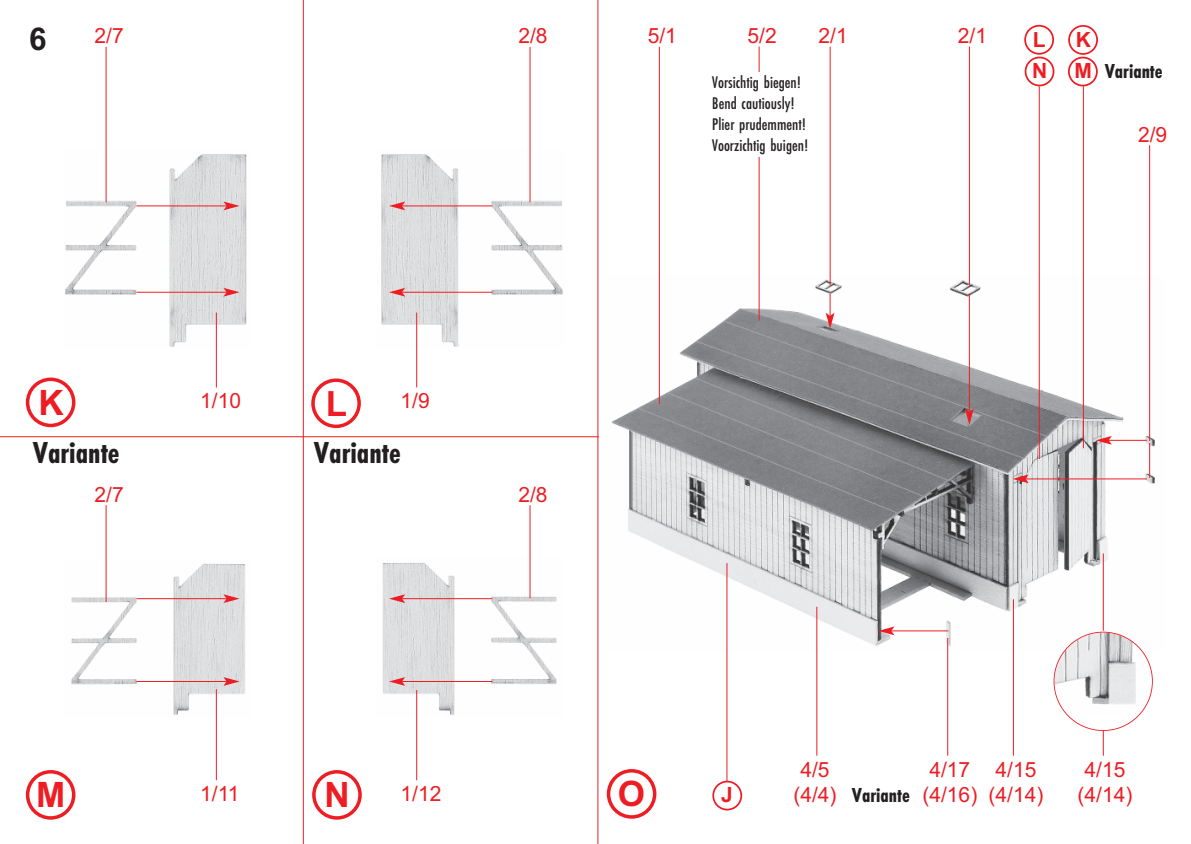
<style>
.page{position:relative;width:1191px;height:844px;background:#fff}
.page>*{position:absolute;margin:0;border:0;box-sizing:border-box;transform-origin:0 0}
.t1{font:700 35px "Arial";color:#ee1d23}
.t2{font:31.5px "Futura EF Bold Con";color:#231f20}
.t3{font:700 31.5px "Arial";color:#231f20}
.t4{font:21px/25.2px "Arial";color:#ee1d23;text-align:center}
.t5{font:21px "Futura EF Bold Con";color:#231f20}
.t6{font:700 21px "Arial";color:#ee1d23}
.t7{font:17.5px/21px "Futura EF Medium Con";color:#231f20}
</style>
<div class="page">
<hr style="left:597px;top:0;width:1px;height:843px;background:#ee1d23">
<hr style="left:303px;top:0;width:1px;height:843px;background:#ee1d23">
<hr style="left:0;top:436px;width:599px;height:1px;background:#ee1d23">
<img style="left:611px;top:275px;width:544px;height:376px">
<img style="left:1054px;top:632px;width:91px;height:82px">
<div style="left:1053px;top:631px;width:99px;height:99px;border:2px solid #ee1d23;border-radius:50%"></div>
<img style="left:71px;top:559px;width:174px;height:158px">
<img style="left:382px;top:558px;width:175px;height:159px">
<img style="left:65px;top:150px;width:182px;height:199px">
<img style="left:381px;top:150px;width:182px;height:199px">
<svg style="left:712px;top:780px;width:30px;height:30px"></svg>
<svg style="left:26px;top:377px;width:49px;height:50px"></svg>
<svg style="left:311px;top:378px;width:50px;height:50px"></svg>
<svg style="left:26px;top:770px;width:49px;height:49px"></svg>
<svg style="left:312px;top:770px;width:50px;height:49px"></svg>
<svg style="left:607px;top:769px;width:49px;height:49px"></svg>
<svg style="left:1068px;top:25px;width:30px;height:61px"></svg>
<svg style="left:1024px;top:25px;width:30px;height:61px"></svg>
<hr style="left:529px;top:47px;width:1px;height:155px;background:#ee1d23">
<hr style="left:106px;top:47px;width:1px;height:155px;background:#ee1d23">
<hr style="left:726px;top:563px;width:1px;height:218px;background:#ee1d23">
<hr style="left:659px;top:47px;width:1px;height:357px;background:#ee1d23">
<hr style="left:758px;top:47px;width:1px;height:273px;background:#ee1d23">
<hr style="left:829px;top:47px;width:1px;height:238px;background:#ee1d23">
<hr style="left:1149px;top:145px;width:1px;height:296px;background:#ee1d23">
<hr style="left:1149px;top:443px;width:1px;height:35px;background:#ee1d23">
<hr style="left:1038px;top:86px;width:1px;height:373px;background:#ee1d23">
<hr style="left:1083px;top:86px;width:1px;height:362px;background:#ee1d23">
<hr style="left:216px;top:312px;width:1px;height:75px;background:#ee1d23">
<hr style="left:416px;top:312px;width:1px;height:75px;background:#ee1d23">
<hr style="left:136px;top:205px;width:90px;height:1px;background:#ee1d23">
<svg style="left:223px;top:201px;width:17px;height:9px"></svg>
<hr style="left:136px;top:292px;width:90px;height:1px;background:#ee1d23">
<svg style="left:223px;top:288px;width:17px;height:8px"></svg>
<hr style="left:402px;top:205px;width:90px;height:1px;background:#ee1d23">
<svg style="left:389px;top:201px;width:16px;height:9px"></svg>
<svg style="left:825px;top:294px;width:9px;height:35px"></svg>
<hr style="left:969px;top:47px;width:1px;height:238px;background:#ee1d23">
<hr style="left:969px;top:294px;width:1px;height:117px;background:#ee1d23">
<svg style="left:965px;top:408px;width:8px;height:17px"></svg>
<hr style="left:1025px;top:478px;width:121px;height:1px;background:#ee1d23">
<svg style="left:1012px;top:474px;width:16px;height:9px"></svg>
<hr style="left:1108px;top:440px;width:38px;height:1px;background:#ee1d23">
<svg style="left:1095px;top:436px;width:16px;height:8px"></svg>
<hr style="left:891px;top:630px;width:57px;height:1px;background:#ee1d23">
<svg style="left:878px;top:626px;width:16px;height:9px"></svg>
<hr style="left:402px;top:292px;width:90px;height:1px;background:#ee1d23">
<svg style="left:389px;top:288px;width:16px;height:8px"></svg>
<hr style="left:529px;top:505px;width:1px;height:93px;background:#ee1d23">
<hr style="left:106px;top:505px;width:1px;height:97px;background:#ee1d23">
<hr style="left:216px;top:689px;width:1px;height:91px;background:#ee1d23">
<hr style="left:416px;top:690px;width:1px;height:90px;background:#ee1d23">
<hr style="left:816px;top:606px;width:1px;height:149px;background:#ee1d23">
<hr style="left:947px;top:637px;width:1px;height:118px;background:#ee1d23">
<hr style="left:1013px;top:599px;width:1px;height:156px;background:#ee1d23">
<svg style="left:1102px;top:730px;width:1px;height:25px"></svg>
<hr style="left:1102px;top:553px;width:1px;height:77px;background:#ee1d23">
<hr style="left:136px;top:598px;width:90px;height:1px;background:#ee1d23">
<svg style="left:223px;top:594px;width:17px;height:9px"></svg>
<hr style="left:136px;top:680px;width:90px;height:1px;background:#ee1d23">
<svg style="left:223px;top:677px;width:17px;height:8px"></svg>
<hr style="left:402px;top:598px;width:90px;height:1px;background:#ee1d23">
<svg style="left:389px;top:594px;width:16px;height:9px"></svg>
<hr style="left:402px;top:680px;width:90px;height:1px;background:#ee1d23">
<svg style="left:389px;top:677px;width:16px;height:8px"></svg>
<div style="left:710px;top:72px;width:115px;height:85px;background:#fff"></div>
<h2 class="t3" style="left:29px;top:20px;width:19px">6</h2>
<p class="t4" style="left:94px;top:23px;width:31px">2/7</p>
<p class="t4" style="left:648px;top:23px;width:31px">5/1</p>
<p class="t4" style="left:747px;top:23px;width:31px">5/2</p>
<p class="t4" style="left:818px;top:23px;width:31px">2/1</p>
<p class="t4" style="left:518px;top:23px;width:31px">2/8</p>
<p class="t7" style="left:712px;top:72px;width:98px">Vorsichtig biegen!<br>Bend cautiously!<br>Plier prudemment!<br>Voorzichtig buigen!</p>
<h1 class="t1" style="left:38px;top:382px;width:27px">K</h1>
<h1 class="t1" style="left:326px;top:383px;width:23px">L</h1>
<p class="t4" style="left:200px;top:388px;width:42px">1/10</p>
<p class="t4" style="left:400px;top:388px;width:31px">1/9</p>
<h2 class="t2" style="left:33px;top:440px;width:88px">Variante</h2>
<h2 class="t2" style="left:314px;top:441px;width:88px">Variante</h2>
<p class="t4" style="left:94px;top:481px;width:31px">2/7</p>
<p class="t4" style="left:518px;top:481px;width:31px">2/8</p>
<p class="t4" style="left:957px;top:23px;width:31px">2/1</p>
<p class="t6" style="left:1033px;top:27px;width:14px">L</p>
<p class="t6" style="left:1075px;top:27px;width:17px">K</p>
<p class="t6" style="left:1032px;top:59px;width:17px">N</p>
<p class="t6" style="left:1074px;top:59px;width:19px">M</p>
<p class="t5" style="left:1104px;top:63px;width:59px">Variante</p>
<p class="t4" style="left:1138px;top:122px;width:31px">2/9</p>
<h1 class="t1" style="left:36px;top:774px;width:31px">M</h1>
<h1 class="t1" style="left:325px;top:774px;width:27px">N</h1>
<h1 class="t1" style="left:618px;top:773px;width:29px">O</h1>
<p class="t4" style="left:400px;top:780px;width:42px">1/12</p>
<p class="t4" style="left:200px;top:780px;width:41px">1/11</p>
<p class="t6" style="left:721px;top:782px;width:13px">J</p>
<p class="t4" style="left:793px;top:756px;width:45px">4/5 (4/4)</p>
<p class="t4" style="left:922px;top:756px;width:56px">4/17 (4/16)</p>
<p class="t4" style="left:988px;top:756px;width:56px">4/15 (4/14)</p>
<p class="t4" style="left:1077px;top:756px;width:56px">4/15 (4/14)</p>
<p class="t5" style="left:852px;top:786px;width:59px">Variante</p>
</div>
